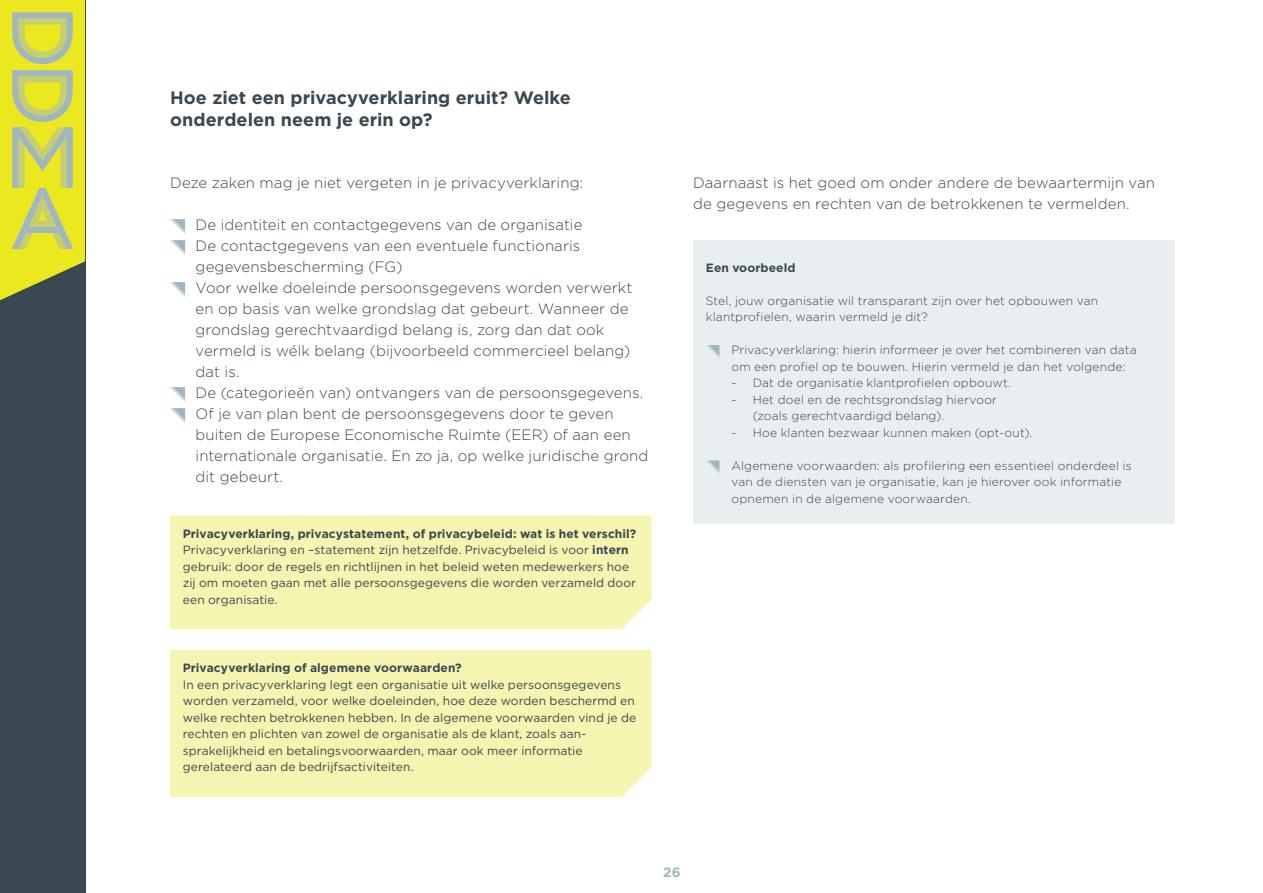
<style>
.page{position:relative;width:1263px;height:893px;background:#fff}
.page>*{position:absolute;margin:0;border:0;box-sizing:border-box;transform-origin:0 0}
.t1{font:700 18px/22.5px "Gotham";letter-spacing:.005em;color:#3a4852}
.t2{font:300 15px/21px "Gotham";letter-spacing:.005em;color:#3a4852}
.t3{font:700 13.5px "Gotham";color:#a0b6c0}
.t4{font:12px/16.5px "Gotham";letter-spacing:.005em;color:#3a4852}
.t5{font:300 12px/16.5px "Gotham";letter-spacing:.015em;color:#3a4852}
.t6{font:700 12px "Gotham";letter-spacing:.01em;color:#3a4852}
.s1{font-weight:700}
</style>
<div class="page">
<div style="left:0;top:0;width:85px;height:893px;background:#3a4852"></div>
<svg style="left:0;top:0;width:85px;height:300px;background:#ced148"></svg>
<svg style="left:170px;top:219px;width:15px;height:15px"></svg>
<svg style="left:170px;top:240px;width:15px;height:15px"></svg>
<svg style="left:170px;top:282px;width:15px;height:15px"></svg>
<svg style="left:170px;top:387px;width:15px;height:15px"></svg>
<svg style="left:170px;top:408px;width:15px;height:15px"></svg>
<div style="left:170px;top:515px;width:481px;height:114px;background:#f5f4b0"></div>
<div style="left:170px;top:650px;width:481px;height:147px;background:#f5f4b0"></div>
<div style="left:693px;top:240px;width:481px;height:284px;background:#e9eef0"></div>
<svg style="left:706px;top:345px;width:13px;height:13px"></svg>
<svg style="left:706px;top:460px;width:13px;height:13px"></svg>
<p class="t1" style="left:170px;top:86px;width:402px">Hoe ziet een privacyverklaring eruit? Welke onderdelen neem je erin op?</p>
<p class="t2" style="left:170px;top:172px;width:415px">Deze zaken mag je niet vergeten in je privacyverklaring:</p>
<p class="t2" style="left:196px;top:214px;width:454px">De identiteit en contactgegevens van de organisatie<br>De contactgegevens van een eventuele functionaris gegevensbescherming (FG)<br>Voor welke doeleinde persoonsgegevens worden verwerkt en op basis van welke grondslag dat gebeurt. Wanneer de grondslag gerechtvaardigd belang is, zorg dan dat ook vermeld is wélk belang (bijvoorbeeld commercieel belang) dat is.<br>De (categorieën van) ontvangers van de persoonsgegevens.<br>Of je van plan bent de persoonsgegevens door te geven buiten de Europese Economische Ruimte (EER) of aan een internationale organisatie. En zo ja, op welke juridische grond dit gebeurt.</p>
<p class="t4" style="left:183px;top:525px;width:455px"><span class="s1">Privacyverklaring, privacystatement, of privacybeleid: wat is het verschil?<br></span>Privacyverklaring en –statement zijn hetzelfde. Privacybeleid is voor <span class="s1">intern </span>gebruik: door de regels en richtlijnen in het beleid weten medewerkers hoe zij om moeten gaan met alle persoonsgegevens die worden verzameld door een organisatie.</p>
<p class="t6" style="left:183px;top:660px;width:280px">Privacyverklaring of algemene voorwaarden?</p>
<p class="t4" style="left:183px;top:676px;width:455px">In een privacyverklaring legt een organisatie uit welke persoonsgegevens worden verzameld, voor welke doeleinden, hoe deze worden beschermd en welke rechten betrokkenen hebben. In de algemene voorwaarden vind je de rechten en plichten van zowel de organisatie als de klant, zoals aan&shy;sprakelijkheid en betalingsvoorwaarden, maar ook meer informatie gerelateerd aan de bedrijfsactiviteiten.</p>
<p class="t2" style="left:693px;top:172px;width:463px">Daarnaast is het goed om onder andere de bewaartermijn van de gegevens en rechten van de betrokkenen te vermelden.</p>
<p class="t6" style="left:706px;top:260px;width:91px">Een voorbeeld</p>
<p class="t5" style="left:706px;top:292px;width:394px">Stel, jouw organisatie wil transparant zijn over het opbouwen van klantprofielen, waarin vermeld je dit?</p>
<p class="t5" style="left:731px;top:342px;width:407px">Privacyverklaring: hierin informeer je over het combineren van data om een profiel op te bouwen. Hierin vermeld je dan het volgende:</p>
<p class="t5" style="left:731px;top:375px;width:281px">- Dat de organisatie klantprofielen opbouwt.</p>
<p class="t5" style="left:753px;top:391px;width:246px;text-indent:-21px">- Het doel en de rechtsgrondslag hiervoor (zoals gerechtvaardigd belang).</p>
<p class="t5" style="left:731px;top:424px;width:302px">- Hoe klanten bezwaar kunnen maken (opt-out).</p>
<p class="t5" style="left:731px;top:457px;width:402px">Algemene voorwaarden: als profilering een essentieel onderdeel is van de diensten van je organisatie, kan je hierover ook informatie opnemen in de algemene voorwaarden.</p>
<p class="t3" style="left:663px;top:864px;width:19px">26</p>
</div>
